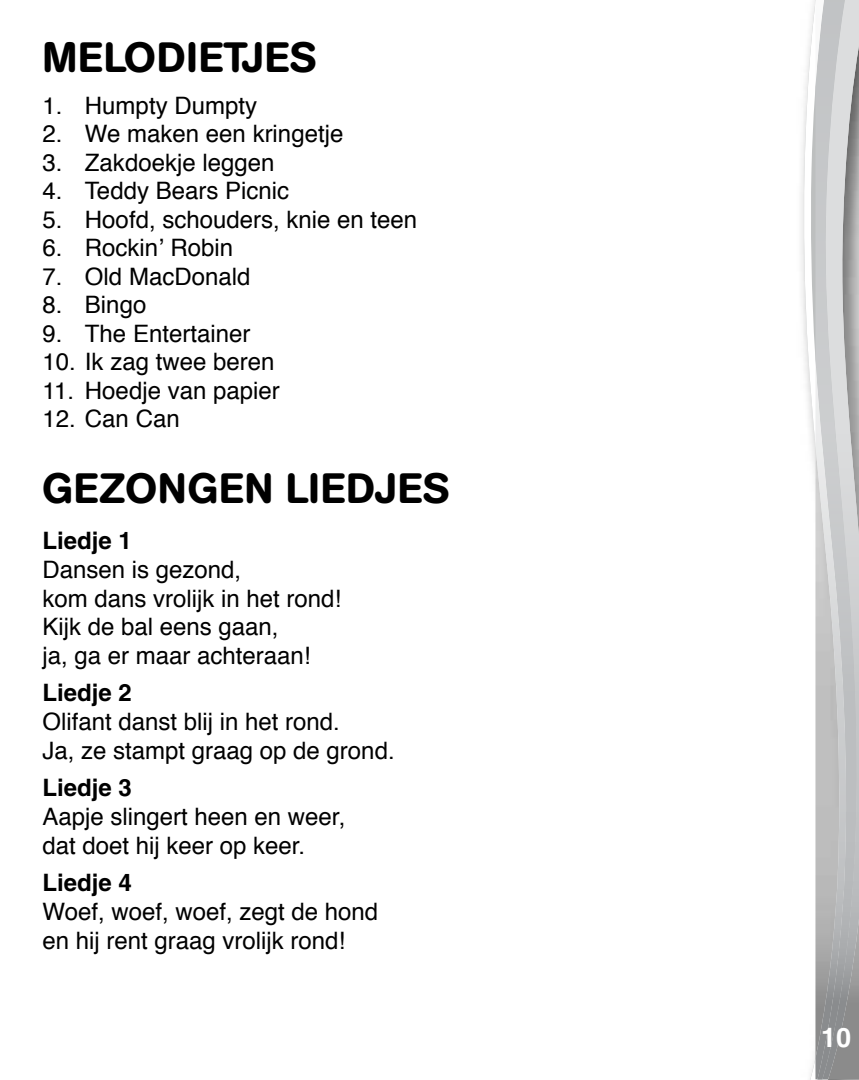
<style>
.page{position:relative;width:859px;height:1080px;background:#fff}
.page>*{position:absolute;margin:0;border:0;box-sizing:border-box;transform-origin:0 0}
.t1{font:500 42px "AG Book Rounded";letter-spacing:.02em;color:#000}
.t2{font:700 27px "Helvetica";color:#fff}
.t3{font:24px/28.8px "Helvetica";color:#000}
.t4{font:700 24px "Helvetica";color:#000}
</style>
<div class="page">
<svg style="left:803px;top:0;width:12px;height:1080px"></svg>
<svg style="left:815px;top:1079px;width:13px;height:1px"></svg>
<img style="left:858px;top:0;width:1px;height:1079px">
<img style="left:848px;top:0;width:10px;height:1079px">
<img style="left:815px;top:0;width:33px;height:1079px">
<h1 class="t1" style="left:42px;top:33px;width:275px">MELODIETJES</h1>
<p class="t3" style="left:42px;top:92px;width:216px">1. Humpty Dumpty</p>
<p class="t3" style="left:42px;top:120px;width:302px">2. We maken een kringetje</p>
<p class="t3" style="left:42px;top:149px;width:233px">3. Zakdoekje leggen</p>
<p class="t3" style="left:42px;top:177px;width:248px">4. Teddy Bears Picnic</p>
<p class="t3" style="left:42px;top:206px;width:376px">5. Hoofd, schouders, knie en teen</p>
<p class="t3" style="left:42px;top:234px;width:192px">6. Rockin’ Robin</p>
<p class="t3" style="left:42px;top:263px;width:209px">7. Old MacDonald</p>
<p class="t3" style="left:42px;top:291px;width:105px">8. Bingo</p>
<p class="t3" style="left:42px;top:320px;width:209px">9. The Entertainer</p>
<p class="t3" style="left:42px;top:348px;width:233px">10. Ik zag twee beren</p>
<p class="t3" style="left:42px;top:377px;width:239px">11. Hoedje van papier</p>
<p class="t3" style="left:42px;top:405px;width:139px">12. Can Can</p>
<h1 class="t1" style="left:42px;top:464px;width:408px">GEZONGEN LIEDJES</h1>
<p class="t4" style="left:42px;top:526px;width:91px">Liedje 1</p>
<p class="t3" style="left:42px;top:556px;width:300px">Dansen is gezond,<br>kom dans vrolijk in het rond!<br>Kijk de bal eens gaan,<br>ja, ga er maar achteraan!</p>
<p class="t4" style="left:42px;top:678px;width:91px">Liedje 2</p>
<p class="t3" style="left:42px;top:708px;width:354px">Olifant danst blij in het rond.<br>Ja, ze stampt graag op de grond.</p>
<p class="t4" style="left:42px;top:773px;width:91px">Liedje 3</p>
<p class="t3" style="left:42px;top:803px;width:304px">Aapje slingert heen en weer, dat doet hij keer op keer.</p>
<p class="t4" style="left:42px;top:868px;width:91px">Liedje 4</p>
<p class="t3" style="left:42px;top:898px;width:337px">Woef, woef, woef, zegt de hond en hij rent graag vrolijk rond!</p>
<p class="t2" style="left:821px;top:1021px;width:32px">10</p>
</div>
